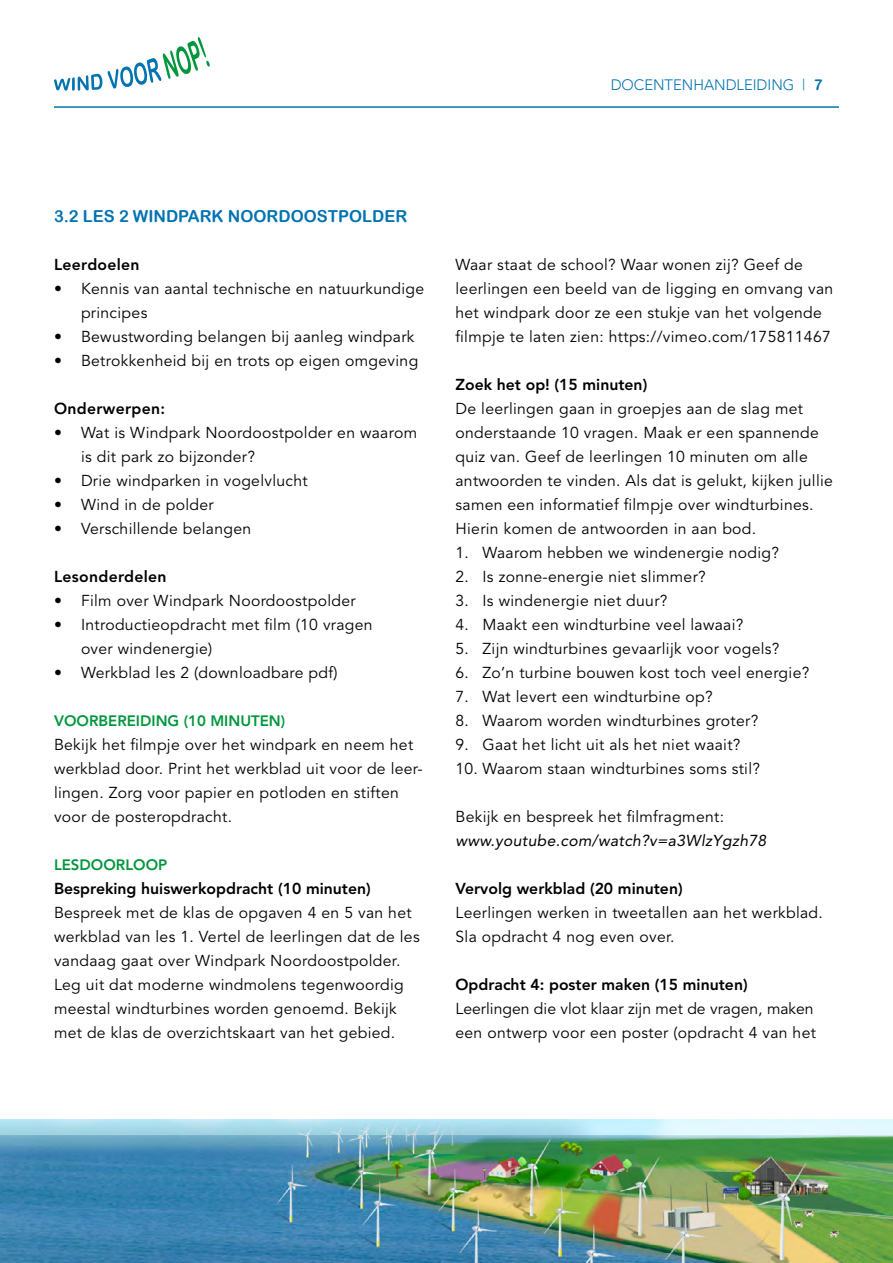
<style>
.page{position:relative;width:893px;height:1263px;background:#fff}
.page>*{position:absolute;margin:0;border:0;box-sizing:border-box;transform-origin:0 0}
.Kop_-_Vraag_-_blauw{font:16.5px "Arial Rounded MT Bold";color:#0073b1}
.Lopende_tekst{font:15.75px/24px "Avenir";letter-spacing:.02em;color:#000}
.Lopende_tekst-2{font:800 15.75px "Avenir";color:#000}
.Lopende_tekst-3{font:15.75px/24px "Avenir";color:#000}
.Lopende_tekst-4{font:italic 15.75px/24px "Avenir";letter-spacing:.02em;color:#000}
.Lopende_tekst-5{font:800 15.75px "Avenir";letter-spacing:.02em;color:#000}
.Lopende_tekst-6{font:800 15px "Avenir";color:#00963d}
.t1{font:300 15px "Avenir";color:#0073b1}
.s1{font-family:"Arial Rounded MT Bold";font-weight:400}
.s2{font-style:normal}
</style>
<div class="page">
<hr style="left:54px;top:106px;width:785px;height:2px;background:#0073b1">
<svg style="left:54px;top:74px;width:48px;height:17px"></svg>
<svg style="left:108px;top:37px;width:102px;height:52px"></svg>
<img style="left:0;top:1119px;width:893px;height:144px">
<p class="t1" style="left:611px;top:76px;width:213px">DOCENTENHANDLEIDING | <span class="s1">7</span></p>
<p class="Kop_-_Vraag_-_blauw" style="left:54px;top:206px;width:355px">3.2 LES 2 WINDPARK NOORDOOSTPOLDER</p>
<p class="Lopende_tekst-5" style="left:54px;top:255px;width:87px">Leerdoelen</p>
<p class="Lopende_tekst" style="left:81px;top:277px;width:345px;text-indent:-27px">• Kennis van aantal technische en natuurkundige principes</p>
<p class="Lopende_tekst" style="left:54px;top:325px;width:362px">• Bewustwording belangen bij aanleg windpark</p>
<p class="Lopende_tekst" style="left:54px;top:349px;width:366px">• Betrokkenheid bij en trots op eigen omgeving</p>
<p class="Lopende_tekst-5" style="left:54px;top:399px;width:113px">Onderwerpen:</p>
<p class="Lopende_tekst" style="left:81px;top:421px;width:338px;text-indent:-27px">• Wat is Windpark Noordoostpolder en waarom is dit park zo bijzonder?</p>
<p class="Lopende_tekst" style="left:54px;top:469px;width:255px">• Drie windparken in vogelvlucht</p>
<p class="Lopende_tekst" style="left:54px;top:493px;width:161px">• Wind in de polder</p>
<p class="Lopende_tekst" style="left:54px;top:517px;width:199px">• Verschillende belangen</p>
<p class="Lopende_tekst-5" style="left:54px;top:567px;width:114px">Lesonderdelen</p>
<p class="Lopende_tekst" style="left:54px;top:589px;width:303px">• Film over Windpark Noordoostpolder</p>
<p class="Lopende_tekst" style="left:81px;top:613px;width:293px;text-indent:-27px">• Introductieopdracht met film (10 vragen over windenergie)</p>
<p class="Lopende_tekst" style="left:54px;top:661px;width:285px">• Werkblad les 2 (downloadbare pdf)</p>
<p class="Lopende_tekst-6" style="left:54px;top:712px;width:233px">VOORBEREIDING (10 MINUTEN)</p>
<p class="Lopende_tekst" style="left:54px;top:733px;width:370px">Bekijk het filmpje over het windpark en neem het werkblad door. Print het werkblad uit voor de leer&shy;lingen. Zorg voor papier en potloden en stiften voor de posteropdracht.</p>
<p class="Lopende_tekst-6" style="left:54px;top:856px;width:115px">LESDOORLOOP</p>
<p class="Lopende_tekst-2" style="left:54px;top:879px;width:318px">Bespreking huiswerkopdracht (10 minuten)</p>
<p class="Lopende_tekst" style="left:54px;top:901px;width:367px">Bespreek met de klas de opgaven 4 en 5 van het werkblad van les 1. Vertel de leerlingen dat de les vandaag gaat over Windpark Noordoostpolder.<br>Leg uit dat moderne windmolens tegenwoordig meestal windturbines worden genoemd. Bekijk met de klas de overzichtskaart van het gebied.</p>
<p class="Lopende_tekst" style="left:455px;top:253px;width:379px">Waar staat de school? Waar wonen zij? Geef de leerlingen een beeld van de ligging en omvang van het windpark door ze een stukje van het volgende filmpje te laten zien: https://vimeo.com/175811467</p>
<p class="Lopende_tekst-2" style="left:455px;top:375px;width:193px">Zoek het op! (15 minuten)</p>
<p class="Lopende_tekst" style="left:455px;top:397px;width:379px">De leerlingen gaan in groepjes aan de slag met onderstaande 10 vragen. Maak er een spannende quiz van. Geef de leerlingen 10 minuten om alle antwoorden te vinden. Als dat is gelukt, kijken jullie samen een informatief filmpje over windturbines.<br>Hierin komen de antwoorden in aan bod.</p>
<p class="Lopende_tekst" style="left:455px;top:541px;width:325px">1. Waarom hebben we windenergie nodig?</p>
<p class="Lopende_tekst" style="left:455px;top:565px;width:252px">2. Is zonne-energie niet slimmer?</p>
<p class="Lopende_tekst" style="left:455px;top:589px;width:213px">3. Is windenergie niet duur?</p>
<p class="Lopende_tekst" style="left:455px;top:613px;width:289px">4. Maakt een windturbine veel lawaai?</p>
<p class="Lopende_tekst" style="left:455px;top:637px;width:325px">5. Zijn windturbines gevaarlijk voor vogels?</p>
<p class="Lopende_tekst" style="left:455px;top:661px;width:355px">6. Zo’n turbine bouwen kost toch veel energie?</p>
<p class="Lopende_tekst" style="left:455px;top:685px;width:259px">7. Wat levert een windturbine op?</p>
<p class="Lopende_tekst" style="left:455px;top:709px;width:304px">8. Waarom worden windturbines groter?</p>
<p class="Lopende_tekst" style="left:455px;top:733px;width:287px">9. Gaat het licht uit als het niet waait?</p>
<p class="Lopende_tekst" style="left:455px;top:757px;width:306px">10. Waarom staan windturbines soms stil?</p>
<p class="Lopende_tekst-4" style="left:455px;top:805px;width:312px"><span class="s2">Bekijk en bespreek het filmfragment: </span>www.youtube.com/watch?v=a3WlzYgzh78</p>
<p class="Lopende_tekst-2" style="left:455px;top:879px;width:229px">Vervolg werkblad (20 minuten)</p>
<p class="Lopende_tekst" style="left:455px;top:901px;width:369px">Leerlingen werken in tweetallen aan het werkblad.<br>Sla opdracht 4 nog even over.</p>
<p class="Lopende_tekst-2" style="left:455px;top:975px;width:294px">Opdracht 4: poster maken (15 minuten)</p>
<p class="Lopende_tekst-3" style="left:455px;top:997px;width:362px">Leerlingen die vlot klaar zijn met de vragen, maken een ontwerp voor een poster (opdracht 4 van het</p>
</div>
